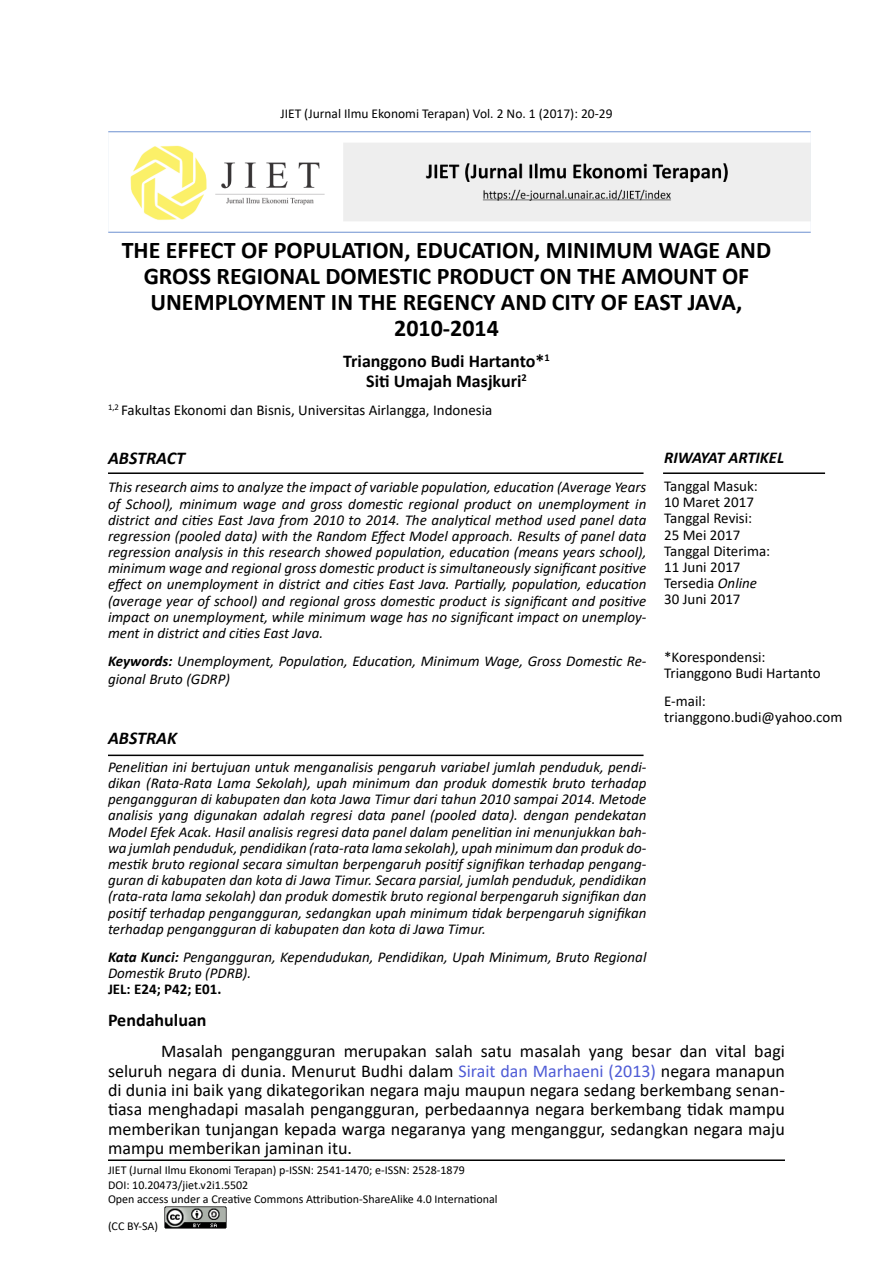
<style>
.page{position:relative;width:893px;height:1263px;background:#fff}
.page>*{position:absolute;margin:0;border:0;box-sizing:border-box;transform-origin:0 0}
.t1{font:700 24px/26px "Calibri";color:#000;text-align:center}
.t2{font:18px/19.4px "Calibri";color:#000;text-align:justify}
.Heading_1{font:700 18px "Calibri";color:#000}
.t3{font:italic 700 18px "Calibri";color:#000}
.t4{font:italic 700 16.5px "Calibri";color:#000}
.t5{font:italic 15px/16.2px "Calibri";color:#000;text-align:justify}
.t6{font:15px "Calibri";color:#000}
.t7{font:700 15px "Calibri";color:#000}
.t8{font:13.5px "Calibri";color:#000}
.t9{font:12px "Calibri";color:#000}
.s1{font-weight:700}
.s2{font-style:italic}
.s3{color:#4f5cd6}
</style>
<div class="page">
<img style="left:108px;top:131px;width:702px;height:101px">
<img style="left:164px;top:1206px;width:63px;height:23px">
<hr style="left:108px;top:1159px;width:677px;height:2px;background:#000">
<hr style="left:108px;top:472px;width:536px;height:2px;background:#000">
<hr style="left:663px;top:472px;width:162px;height:2px;background:#000">
<hr style="left:108px;top:755px;width:536px;height:1px;background:#000">
<p class="t8" style="left:280px;top:104px;width:334px">JIET (Jurnal Ilmu Ekonomi Terapan) Vol. 2 No. 1 (2017): 20-29</p>
<p class="t1" style="left:122px;top:237px;width:651px">THE EFFECT OF POPULATION, EDUCATION, MINIMUM WAGE AND<br>GROSS REGIONAL DOMESTIC PRODUCT ON THE AMOUNT OF<br>UNEMPLOYMENT IN THE REGENCY AND CITY OF EAST JAVA,</p>
<p class="t1" style="left:394px;top:315px;width:106px">2010-2014</p>
<p class="Heading_1" style="left:343px;top:349px;width:208px">Trianggono Budi Hartanto*<sup>1</sup></p>
<p class="Heading_1" style="left:366px;top:368px;width:162px">Siti Umajah Masjkuri<sup>2</sup></p>
<p class="t6" style="left:108px;top:399px;width:386px"><sup>1,2</sup> Fakultas Ekonomi dan Bisnis, Universitas Airlangga, Indonesia</p>
<p class="t3" style="left:108px;top:445px;width:79px">ABSTRACT</p>
<p class="t5" style="left:108px;top:479px;width:540px">This research aims to analyze the impact of variable population, education (Average Years of School), minimum wage and gross domestic regional product on unemployment in district and cities East Java from 2010 to 2014. The analytical method used panel data regression (pooled data) with the Random Effect Model approach. Results of panel data regression analysis in this research showed population, education (means years school), minimum wage and regional gross domestic product is simultaneously significant positive effect on unemployment in district and cities East Java. Partially, population, education (average year of school) and regional gross domestic product is significant and positive impact on unemployment, while minimum wage has no significant impact on unemploy&shy;ment in district and cities East Java.</p>
<p class="t5" style="left:108px;top:652px;width:540px;line-height:17.9px"><span class="s1">Keywords:</span> Unemployment, Population, Education, Minimum Wage, Gross Domestic Re&shy;gional Bruto (GDRP)</p>
<p class="t4" style="left:664px;top:446px;width:121px">RIWAYAT ARTIKEL</p>
<p class="t6" style="left:664px;top:476px;width:95px">Tanggal Masuk:</p>
<p class="t6" style="left:664px;top:492px;width:91px">10 Maret 2017</p>
<p class="t6" style="left:664px;top:508px;width:90px">Tanggal Revisi:</p>
<p class="t6" style="left:664px;top:524px;width:78px">25 Mei 2017</p>
<p class="t6" style="left:664px;top:540px;width:108px">Tanggal Diterima:</p>
<p class="t6" style="left:664px;top:556px;width:78px">11 Juni 2017</p>
<p class="t6" style="left:664px;top:572px;width:94px">Tersedia <span class="s2">Online</span></p>
<p class="t6" style="left:664px;top:589px;width:78px">30 Juni 2017</p>
<p class="t6" style="left:664px;top:646px;width:103px">*Korespondensi:</p>
<p class="t6" style="left:664px;top:663px;width:158px">Trianggono Budi Hartanto</p>
<p class="t6" style="left:664px;top:691px;width:43px">E-mail:</p>
<p class="t6" style="left:664px;top:707px;width:180px">trianggono.budi@yahoo.com</p>
<p class="t3" style="left:108px;top:725px;width:70px">ABSTRAK</p>
<p class="t5" style="left:108px;top:758px;width:540px">Penelitian ini bertujuan untuk menganalisis pengaruh variabel jumlah penduduk, pendi&shy;dikan (Rata-Rata Lama Sekolah), upah minimum dan produk domestik bruto terhadap pengangguran di kabupaten dan kota Jawa Timur dari tahun 2010 sampai 2014. Metode analisis yang digunakan adalah regresi data panel (pooled data). dengan pendekatan Model Efek Acak. Hasil analisis regresi data panel dalam penelitian ini menunjukkan bah&shy;wa jumlah penduduk, pendidikan (rata-rata lama sekolah), upah minimum dan produk do&shy;mestik bruto regional secara simultan berpengaruh positif signifikan terhadap pengang&shy;guran di kabupaten dan kota di Jawa Timur. Secara parsial, jumlah penduduk, pendidikan (rata-rata lama sekolah) dan produk domestik bruto regional berpengaruh signifikan dan positif terhadap pengangguran, sedangkan upah minimum tidak berpengaruh signifikan terhadap pengangguran di kabupaten dan kota di Jawa Timur.</p>
<p class="t5" style="left:108px;top:948px;width:540px"><span class="s1">Kata Kunci:</span> Pengangguran, Kependudukan, Pendidikan, Upah Minimum, Bruto Regional<br>Domestik Bruto (PDRB).</p>
<p class="t7" style="left:108px;top:979px;width:115px">JEL: E24; P42; E01.</p>
<p class="Heading_1" style="left:108px;top:1007px;width:100px">Pendahuluan</p>
<p class="t2" style="left:108px;top:1041px;width:678px;text-indent:53px">Masalah pengangguran merupakan salah satu masalah yang besar dan vital bagi seluruh negara di dunia. Menurut Budhi dalam <span class="s3">Sirait dan Marhaeni (2013)</span> negara manapun di dunia ini baik yang dikategorikan negara maju maupun negara sedang berkembang senan&shy;tiasa menghadapi masalah pengangguran, perbedaannya negara berkembang tidak mampu memberikan tunjangan kepada warga negaranya yang menganggur, sedangkan negara maju mampu memberikan jaminan itu.</p>
<p class="t9" style="left:108px;top:1162px;width:358px">JIET (Jurnal Ilmu Ekonomi Terapan) p-ISSN: 2541-1470; e-ISSN: 2528-1879</p>
<p class="t9" style="left:108px;top:1176px;width:142px">DOI: 10.20473/jiet.v2i1.5502</p>
<p class="t9" style="left:108px;top:1191px;width:391px">Open access under a Creative Commons Attribution-ShareAlike 4.0 International</p>
<p class="t9" style="left:108px;top:1217px;width:52px">(CC BY-SA)</p>
</div>
